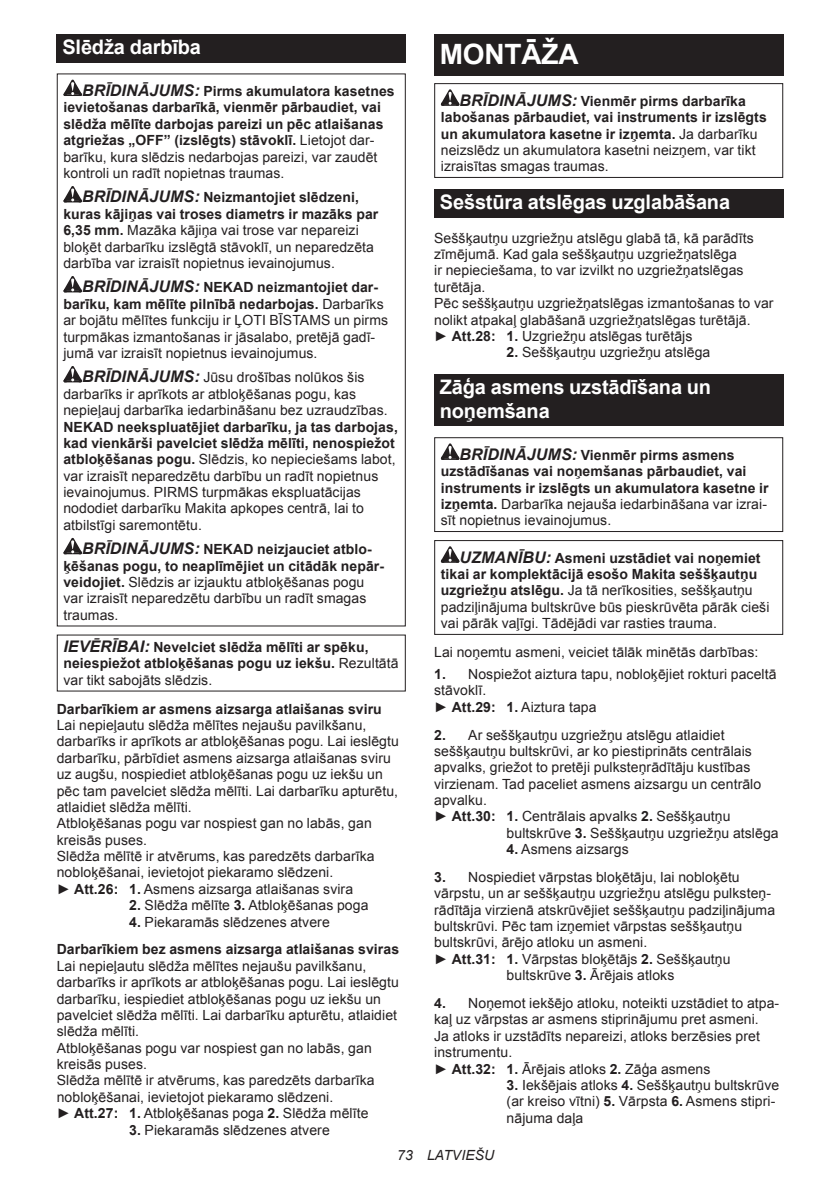
<style>
.page{position:relative;width:840px;height:1191px;background:#fff}
.page>*{position:absolute;margin:0;border:0;box-sizing:border-box;transform-origin:0 0}
.t1{font:700 28px "Arial";letter-spacing:-.01em;color:#fff}
.t2{font:700 20px/23.4px "Arial";letter-spacing:-.01em;color:#fff}
.t3{font:14px/16.4px "Arial";letter-spacing:.005em;color:#231f20}
.t4{font:700 14px/16.4px "Arial";letter-spacing:.005em;color:#231f20}
.t5{font:italic 14px "Arial";letter-spacing:.005em;color:#231f20}
.s1{font-style:italic;font-size:16px}
.s2{font-weight:400}
.s3{font-weight:700;font-style:italic;font-size:16px}
.s4{font-weight:700}
</style>
<div class="page">
<div style="left:57px;top:34px;width:348px;height:29px;background:#231f20"></div>
<svg style="left:63px;top:80px;width:19px;height:16px"></svg>
<svg style="left:63px;top:186px;width:19px;height:16px"></svg>
<svg style="left:63px;top:276px;width:19px;height:16px"></svg>
<svg style="left:63px;top:366px;width:19px;height:16px"></svg>
<svg style="left:63px;top:538px;width:19px;height:16px"></svg>
<div style="left:434px;top:34px;width:348px;height:41px;background:#231f20"></div>
<svg style="left:440px;top:89px;width:19px;height:17px"></svg>
<div style="left:434px;top:83px;width:348px;height:95px;border:1px solid #231f20"></div>
<div style="left:434px;top:189px;width:348px;height:29px;background:#231f20"></div>
<div style="left:434px;top:374px;width:348px;height:52px;background:#231f20"></div>
<svg style="left:440px;top:443px;width:19px;height:17px"></svg>
<div style="left:434px;top:437px;width:348px;height:95px;border:1px solid #231f20"></div>
<svg style="left:440px;top:546px;width:19px;height:16px"></svg>
<div style="left:434px;top:540px;width:348px;height:95px;border:1px solid #231f20"></div>
<h2 class="t2" style="left:62px;top:36px;width:140px">Slēdža darbība</h2>
<p class="t4" style="left:63px;top:84px;width:332px;text-indent:19px"><span class="s1">BRĪDINĀJUMS:</span> Pirms akumulatora kasetnes ievietošanas darbarīkā, vienmēr pārbaudiet, vai slēdža mēlīte darbojas pareizi un pēc atlaišanas atgriežas „OFF” (izslēgts) stāvoklī. <span class="s2">Lietojot dar&shy;barīku, kura slēdzis nedarbojas pareizi, var zaudēt kontroli un radīt nopietnas traumas.</span></p>
<p class="t3" style="left:63px;top:189px;width:316px;text-indent:19px"><span class="s3">BRĪDINĀJUMS:</span> <span class="s4">Neizmantojiet slēdzeni, kuras kājiņas vai troses diametrs ir mazāks par 6,35 mm.</span> Mazāka kājiņa vai trose var nepareizi bloķēt darbarīku izslēgtā stāvoklī, un neparedzēta darbība var izraisīt nopietnus ievainojumus.</p>
<p class="t3" style="left:63px;top:279px;width:326px;text-indent:19px"><span class="s3">BRĪDINĀJUMS:</span> <span class="s4">NEKAD neizmantojiet dar&shy;barīku, kam mēlīte pilnībā nedarbojas.</span> Darbarīks ar bojātu mēlītes funkciju ir ĻOTI BĪSTAMS un pirms turpmākas izmantošanas ir jāsalabo, pretējā gadī&shy;jumā var izraisīt nopietnus ievainojumus.</p>
<p class="t3" style="left:63px;top:369px;width:325px;text-indent:19px"><span class="s3">BRĪDINĀJUMS:</span> Jūsu drošības nolūkos šis darbarīks ir aprīkots ar atbloķēšanas pogu, kas nepieļauj darbarīka iedarbināšanu bez uzraudzības.</p>
<p class="t3" style="left:63px;top:418px;width:336px"><span class="s4">NEKAD neekspluatējiet darbarīku, ja tas darbojas, kad vienkārši pavelciet slēdža mēlīti, nenospiežot atbloķēšanas pogu.</span> Slēdzis, ko nepieciešams labot, var izraisīt neparedzētu darbību un radīt nopietnus ievainojumus. PIRMS turpmākas ekspluatācijas nododiet darbarīku Makita apkopes centrā, lai to atbilstīgi saremontētu.</p>
<p class="t3" style="left:63px;top:541px;width:322px;text-indent:19px"><span class="s3">BRĪDINĀJUMS:</span> <span class="s4">NEKAD neizjauciet atblo&shy;ķēšanas pogu, to neaplīmējiet un citādāk nepār&shy;veidojiet.</span> Slēdzis ar izjauktu atbloķēšanas pogu var izraisīt neparedzētu darbību un radīt smagas traumas.</p>
<p class="t4" style="left:63px;top:639px;width:336px"><span class="s1">IEVĒRĪBAI:</span> Nevelciet slēdža mēlīti ar spēku, neiespiežot atbloķēšanas pogu uz iekšu. <span class="s2">Rezultātā var tikt sabojāts slēdzis.</span></p>
<p class="t4" style="left:57px;top:701px;width:326px">Darbarīkiem ar asmens aizsarga atlaišanas sviru</p>
<p class="t3" style="left:57px;top:717px;width:343px">Lai nepieļautu slēdža mēlītes nejaušu pavilkšanu, darbarīks ir aprīkots ar atbloķēšanas pogu. Lai ieslēgtu darbarīku, pārbīdiet asmens aizsarga atlaišanas sviru uz augšu, nospiediet atbloķēšanas pogu uz iekšu un pēc tam pavelciet slēdža mēlīti. Lai darbarīku apturētu, atlaidiet slēdža mēlīti.<br>Atbloķēšanas pogu var nospiest gan no labās, gan kreisās puses.<br>Slēdža mēlītē ir atvērums, kas paredzēts darbarīka nobloķēšanai, ievietojot piekaramo slēdzeni.<br>► <span class="s4">Att.26: 1.</span> Asmens aizsarga atlaišanas svira</p>
<p class="t3" style="left:129px;top:897px;width:241px"><span class="s4">2.</span> Slēdža mēlīte <span class="s4">3.</span> Atbloķēšanas poga</p>
<p class="t4" style="left:57px;top:909px;width:344px;line-height:27.8px;text-align:center">4. <span class="s2">Piekaramās slēdzenes atvere<br></span>Darbarīkiem bez asmens aizsarga atlaišanas sviras</p>
<p class="t3" style="left:57px;top:957px;width:343px">Lai nepieļautu slēdža mēlītes nejaušu pavilkšanu, darbarīks ir aprīkots ar atbloķēšanas pogu. Lai ieslēgtu darbarīku, iespiediet atbloķēšanas pogu uz iekšu un pavelciet slēdža mēlīti. Lai darbarīku apturētu, atlaidiet slēdža mēlīti.<br>Atbloķēšanas pogu var nospiest gan no labās, gan kreisās puses.<br>Slēdža mēlītē ir atvērums, kas paredzēts darbarīka nobloķēšanai, ievietojot piekaramo slēdzeni.<br>► <span class="s4">Att.27: 1.</span> Atbloķēšanas poga <span class="s4">2.</span> Slēdža mēlīte</p>
<p class="t3" style="left:129px;top:1121px;width:202px"><span class="s4">3.</span> Piekaramās slēdzenes atvere</p>
<h1 class="t1" style="left:439px;top:35px;width:140px">MONTĀŽA</h1>
<p class="t4" style="left:440px;top:93px;width:327px;text-indent:19px"><span class="s1">BRĪDINĀJUMS:</span> Vienmēr pirms darbarīka labošanas pārbaudiet, vai instruments ir izslēgts un akumulatora kasetne ir izņemta. <span class="s2">Ja darbarīku neizslēdz un akumulatora kasetni neizņem, var tikt izraisītas smagas traumas.</span></p>
<h2 class="t2" style="left:439px;top:191px;width:291px">Sešstūra atslēgas uzglabāšana</h2>
<p class="t3" style="left:434px;top:230px;width:341px">Seššķautņu uzgriežņu atslēgu glabā tā, kā parādīts zīmējumā. Kad gala seššķautņu uzgriežņatslēga<br>ir nepieciešama, to var izvilkt no uzgriežņatslēgas turētāja.<br>Pēc seššķautņu uzgriežņatslēgas izmantošanas to var nolikt atpakaļ glabāšanā uzgriežņatslēgas turētājā.<br>► <span class="s4">Att.28: 1.</span> Uzgriežņu atslēgas turētājs</p>
<p class="t3" style="left:506px;top:344px;width:205px"><span class="s4">2.</span> Seššķautņu uzgriežņu atslēga</p>
<h2 class="t2" style="left:439px;top:376px;width:272px">Zāģa asmens uzstādīšana un noņemšana</h2>
<p class="t4" style="left:440px;top:447px;width:329px;text-indent:19px"><span class="s1">BRĪDINĀJUMS:</span> Vienmēr pirms asmens uzstādīšanas vai noņemšanas pārbaudiet, vai instruments ir izslēgts un akumulatora kasetne ir izņemta. <span class="s2">Darbarīka nejauša iedarbināšana var izrai&shy;sīt nopietnus ievainojumus.</span></p>
<p class="t3" style="left:440px;top:550px;width:330px;text-indent:19px"><span class="s3">UZMANĪBU:</span> <span class="s4">Asmeni uzstādiet vai noņemiet tikai ar komplektācijā esošo Makita seššķautņu uzgriežņu atslēgu.</span> Ja tā nerīkosities, seššķautņu padziļinājuma bultskrūve būs pieskrūvēta pārāk cieši vai pārāk vaļīgi. Tādējādi var rasties trauma.</p>
<p class="t3" style="left:434px;top:644px;width:325px">Lai noņemtu asmeni, veiciet tālāk minētās darbības:</p>
<p class="t3" style="left:434px;top:666px;width:343px"><span class="s4">1.</span> Nospiežot aiztura tapu, nobloķējiet rokturi paceltā stāvoklī.<br>► <span class="s4">Att.29: 1.</span> Aiztura tapa</p>
<p class="t3" style="left:434px;top:726px;width:292px"><span class="s4">2.</span> Ar seššķautņu uzgriežņu atslēgu atlaidiet</p>
<p class="t3" style="left:434px;top:743px;width:319px">seššķautņu bultskrūvi, ar ko piestiprināts centrālais</p>
<p class="t3" style="left:434px;top:759px;width:317px">apvalks, griežot to pretēji pulksteņrādītāju kustības</p>
<p class="t3" style="left:434px;top:775px;width:328px">virzienam. Tad paceliet asmens aizsargu un centrālo</p>
<p class="t3" style="left:434px;top:793px;width:54px">apvalku.</p>
<p class="t3" style="left:434px;top:808px;width:298px">► <span class="s4">Att.30: 1.</span> Centrālais apvalks <span class="s4">2.</span> Seššķautņu</p>
<p class="t3" style="left:506px;top:825px;width:273px">bultskrūve <span class="s4">3.</span> Seššķautņu uzgriežņu atslēga</p>
<p class="t3" style="left:506px;top:841px;width:123px"><span class="s4">4.</span> Asmens aizsargs</p>
<p class="t3" style="left:434px;top:869px;width:307px"><span class="s4">3.</span> Nospiediet vārpstas bloķētāju, lai nobloķētu</p>
<p class="t3" style="left:434px;top:885px;width:338px">vārpstu, un ar seššķautņu uzgriežņu atslēgu pulksteņ-</p>
<p class="t3" style="left:434px;top:901px;width:342px">rādītāja virzienā atskrūvējiet seššķautņu padziļinājuma</p>
<p class="t3" style="left:434px;top:918px;width:309px">bultskrūvi. Pēc tam izņemiet vārpstas seššķautņu</p>
<p class="t3" style="left:434px;top:934px;width:214px">bultskrūvi, ārējo atloku un asmeni.</p>
<p class="t3" style="left:434px;top:951px;width:298px">► <span class="s4">Att.31: 1.</span> Vārpstas bloķētājs <span class="s4">2.</span> Seššķautņu</p>
<p class="t3" style="left:506px;top:967px;width:169px">bultskrūve <span class="s4">3.</span> Ārējais atloks</p>
<p class="t3" style="left:434px;top:995px;width:346px"><span class="s4">4.</span> Noņemot iekšējo atloku, noteikti uzstādiet to atpa&shy;kaļ uz vārpstas ar asmens stiprinājumu pret asmeni.<br>Ja atloks ir uzstādīts nepareizi, atloks berzēsies pret instrumentu.<br>► <span class="s4">Att.32: 1.</span> Ārējais atloks <span class="s4">2.</span> Zāģa asmens</p>
<p class="t3" style="left:506px;top:1077px;width:274px"><span class="s4">3.</span> Iekšējais atloks <span class="s4">4.</span> Seššķautņu bultskrūve (ar kreiso vītni) <span class="s4">5.</span> Vārpsta <span class="s4">6.</span> Asmens stipri&shy;nājuma daļa</p>
<p class="t5" style="left:397px;top:1147px;width:99px">73 LATVIEŠU</p>
</div>
